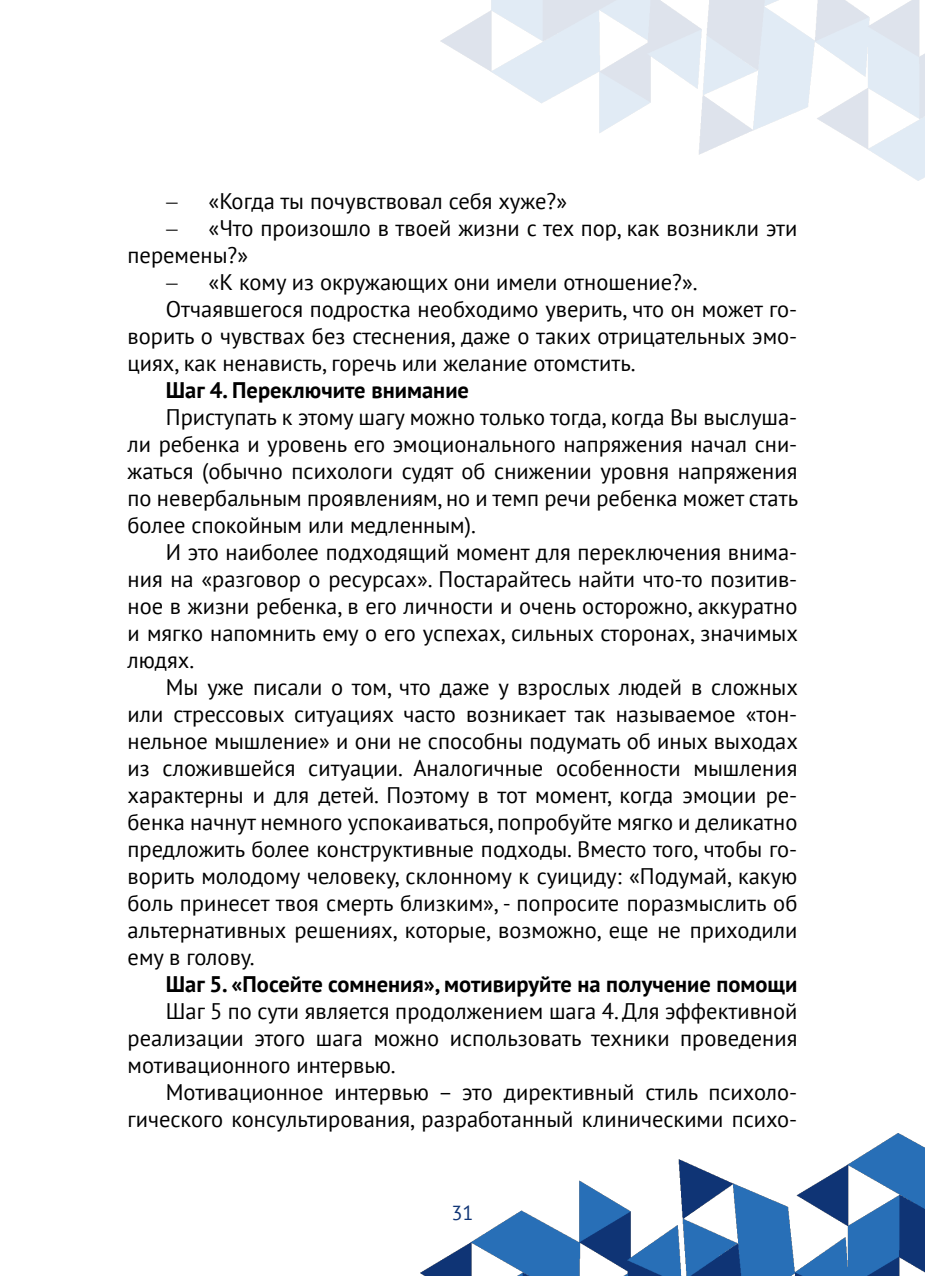
<style>
.page{position:relative;width:925px;height:1276px;background:#fff}
.page>*{position:absolute;margin:0;border:0;box-sizing:border-box;transform-origin:0 0}
.t1{font:22.5px/27px "PT Sans";color:#000;text-align:justify}
.t2{font:700 22.5px "PT Sans";color:#000}
.t3{font:20.25px "PT Sans";color:#0f3475}
</style>
<div class="page">
<img style="left:421px;top:1133px;width:504px;height:143px">
<img style="left:440px;top:0;width:485px;height:181px">
<p class="t1" style="left:209px;top:187px;width:360px">«Когда ты почувствовал себя хуже?»</p>
<p class="t1" style="left:128px;top:214px;width:671px;text-indent:81px">«Что произошло в твоей жизни с тех пор, как возникли эти перемены?»</p>
<p class="t1" style="left:209px;top:268px;width:490px">«К кому из окружающих они имели отношение?».</p>
<p class="t1" style="left:166px;top:295px;width:633px">Отчаявшегося подростка необходимо уверить, что он может го-</p>
<p class="t1" style="left:128px;top:322px;width:671px">ворить о чувствах без стеснения, даже о таких отрицательных эмо-</p>
<p class="t1" style="left:128px;top:349px;width:510px">циях, как ненависть, горечь или желание отомстить.</p>
<p class="t2" style="left:166px;top:375px;width:305px">Шаг 4. Переключите внимание</p>
<p class="t1" style="left:128px;top:403px;width:672px;text-indent:38px">Приступать к этому шагу можно только тогда, когда Вы выслуша&shy;ли ребенка и уровень его эмоционального напряжения начал сни&shy;жаться (обычно психологи судят об снижении уровня напряжения по невербальным проявлениям, но и темп речи ребенка может стать более спокойным или медленным).</p>
<p class="t1" style="left:128px;top:538px;width:672px;text-indent:38px">И это наиболее подходящий момент для переключения внима&shy;ния на «разговор о ресурсах». Постарайтесь найти что-то позитив&shy;ное в жизни ребенка, в его личности и очень осторожно, аккуратно и мягко напомнить ему о его успехах, сильных сторонах, значимых людях.</p>
<p class="t1" style="left:128px;top:673px;width:672px;text-indent:38px">Мы уже писали о том, что даже у взрослых людей в сложных или стрессовых ситуациях часто возникает так называемое «тон&shy;нельное мышление» и они не способны подумать об иных выходах из сложившейся ситуации. Аналогичные особенности мышления характерны и для детей. Поэтому в тот момент, когда эмоции ре&shy;бенка начнут немного успокаиваться, попробуйте мягко и деликатно предложить более конструктивные подходы. Вместо того, чтобы го&shy;ворить молодому человеку, склонному к суициду: «Подумай, какую боль принесет твоя смерть близким», - попросите поразмыслить об альтернативных решениях, которые, возможно, еще не приходили ему в голову.</p>
<p class="t2" style="left:166px;top:969px;width:633px">Шаг 5. «Посейте сомнения», мотивируйте на получение помощи</p>
<p class="t1" style="left:128px;top:997px;width:671px;text-indent:38px">Шаг 5 по сути является продолжением шага 4. Для эффективной реализации этого шага можно использовать техники проведения мотивационного интервью.</p>
<p class="t1" style="left:128px;top:1078px;width:671px;text-align:right">Мотивационное интервью – это директивный стиль психоло&shy;гического консультирования, разработанный клиническими психо-</p>
<p class="t3" style="left:451px;top:1199px;width:24px">31</p>
</div>
